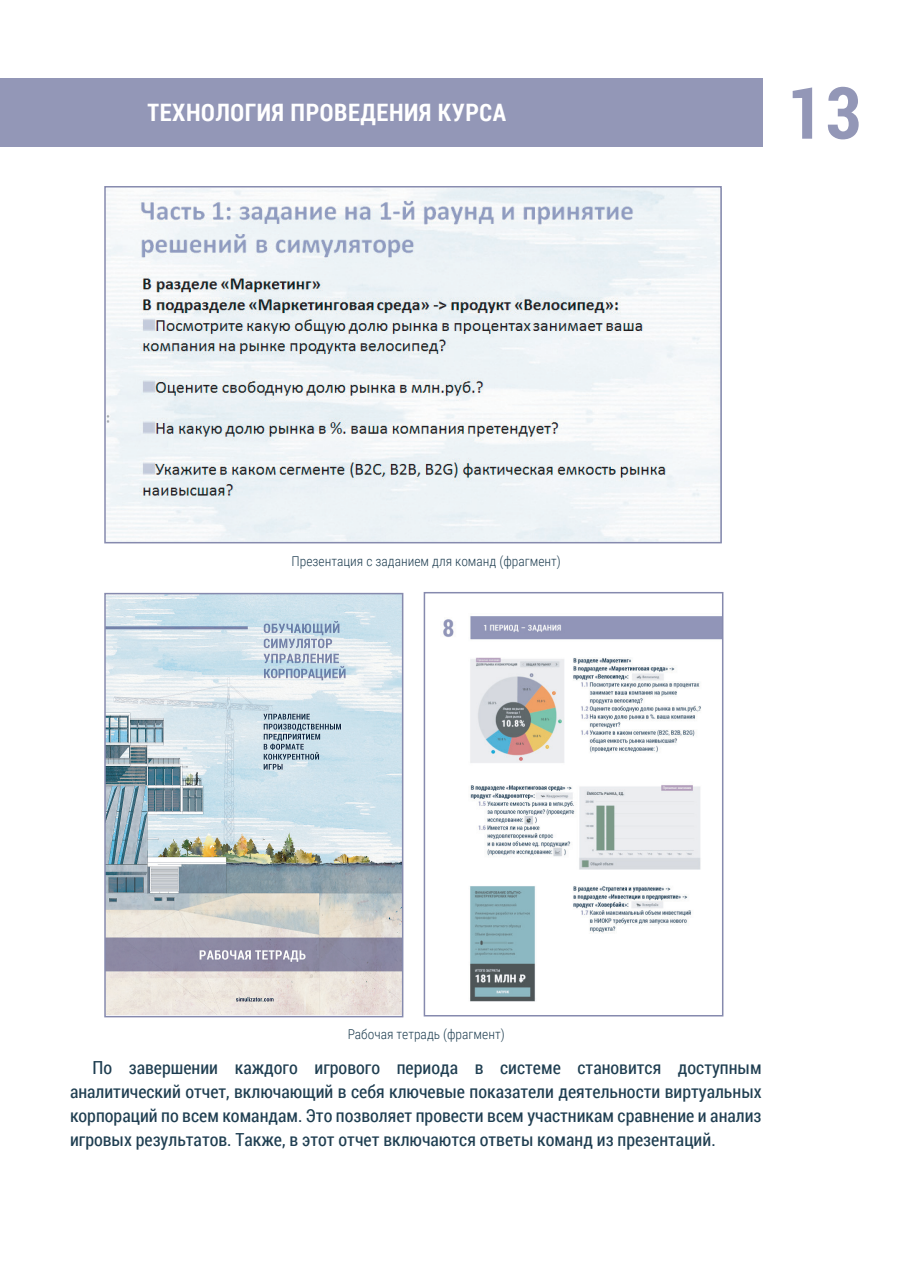
<style>
.page{position:relative;width:910px;height:1280px;background:#fff}
.page>*{position:absolute;margin:0;border:0;box-sizing:border-box;transform-origin:0 0}
.t1{font:700 72px "Roboto Condensed";color:rgb(134 138 174/.89)}
.t2{font:700 24px "Roboto Condensed";letter-spacing:.025em;color:#fff}
.t3{font:18px/24px "Roboto Condensed";color:#1f3e51;text-align:justify}
.t4{font:300 13.5px "Roboto Condensed";color:#1f3e51}
</style>
<div class="page">
<div style="left:0;top:78px;width:762px;height:69px;background:#9397b7"></div>
<img style="left:443px;top:616px;width:277px;height:386px">
<div style="left:424px;top:592px;width:299px;height:424px;border:2px solid #868aae"></div>
<img style="left:107px;top:189px;width:612px;height:351px">
<div style="left:104px;top:186px;width:618px;height:357px;border:2px solid #868aae"></div>
<img style="left:107px;top:596px;width:293px;height:418px">
<div style="left:104px;top:593px;width:299px;height:424px;border:2px solid #868aae"></div>
<h2 class="t2" style="left:148px;top:95px;width:360px">ТЕХНОЛОГИЯ ПРОВЕДЕНИЯ КУРСА</h2>
<p class="t4" style="left:291px;top:552px;width:271px">Презентация с заданием для команд (фрагмент)</p>
<h1 class="t1" style="left:788px;top:62px;width:75px">13</h1>
<p class="t4" style="left:348px;top:1025px;width:158px">Рабочая тетрадь (фрагмент)</p>
<p class="t3" style="left:70px;top:1055px;width:693px;text-indent:22px">По завершении каждого игрового периода в системе становится доступным аналитический отчет, включающий в себя ключевые показатели деятельности виртуальных корпораций по всем командам. Это позволяет провести всем участникам сравнение и анализ игровых результатов. Также, в этот отчет включаются ответы команд из презентаций.</p>
</div>
